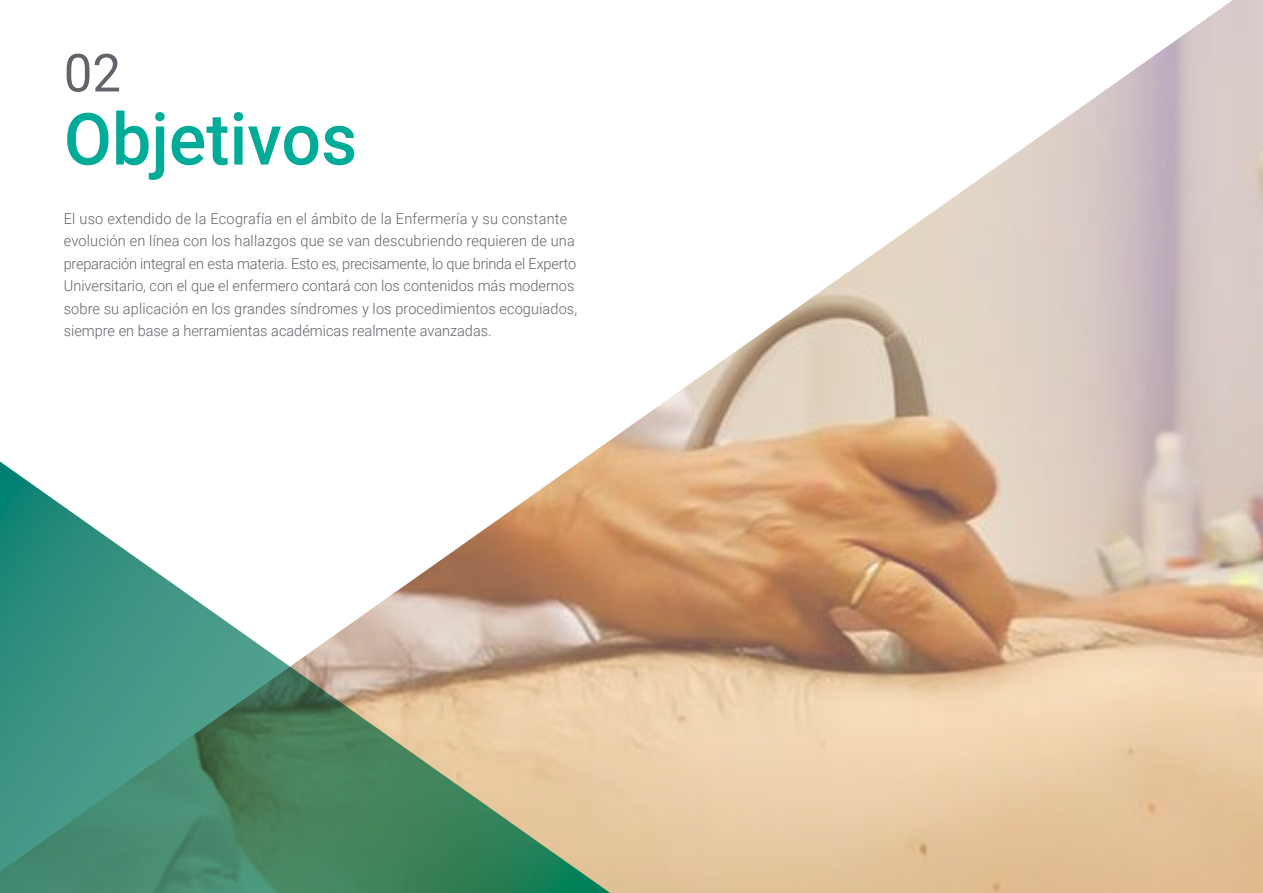
<style>
.page{position:relative;width:1263px;height:893px;background:#fff}
.page>*{position:absolute;margin:0;border:0;box-sizing:border-box;transform-origin:0 0}
.t1{font:500 72px "Roboto";color:#00ab97}
.t2{font:52.5px "Roboto";color:#61646a}
.t3{font:300 15px/22.5px "Roboto";color:#61646a}
</style>
<div class="page">
<img style="left:602px;top:0;width:661px;height:893px">
<svg style="left:0;top:446px;width:640px;height:447px"></svg>
<h2 class="t2" style="left:64px;top:36px;width:59px">02</h2>
<h1 class="t1" style="left:64px;top:89px;width:295px">Objetivos</h1>
<p class="t3" style="left:64px;top:207px;width:515px">El uso extendido de la Ecografía en el ámbito de la Enfermería y su constante evolución en línea con los hallazgos que se van descubriendo requieren de una preparación integral en esta materia. Esto es, precisamente, lo que brinda el Experto Universitario, con el que el enfermero contará con los contenidos más modernos sobre su aplicación en los grandes síndromes y los procedimientos ecoguiados, siempre en base a herramientas académicas realmente avanzadas.</p>
</div>
